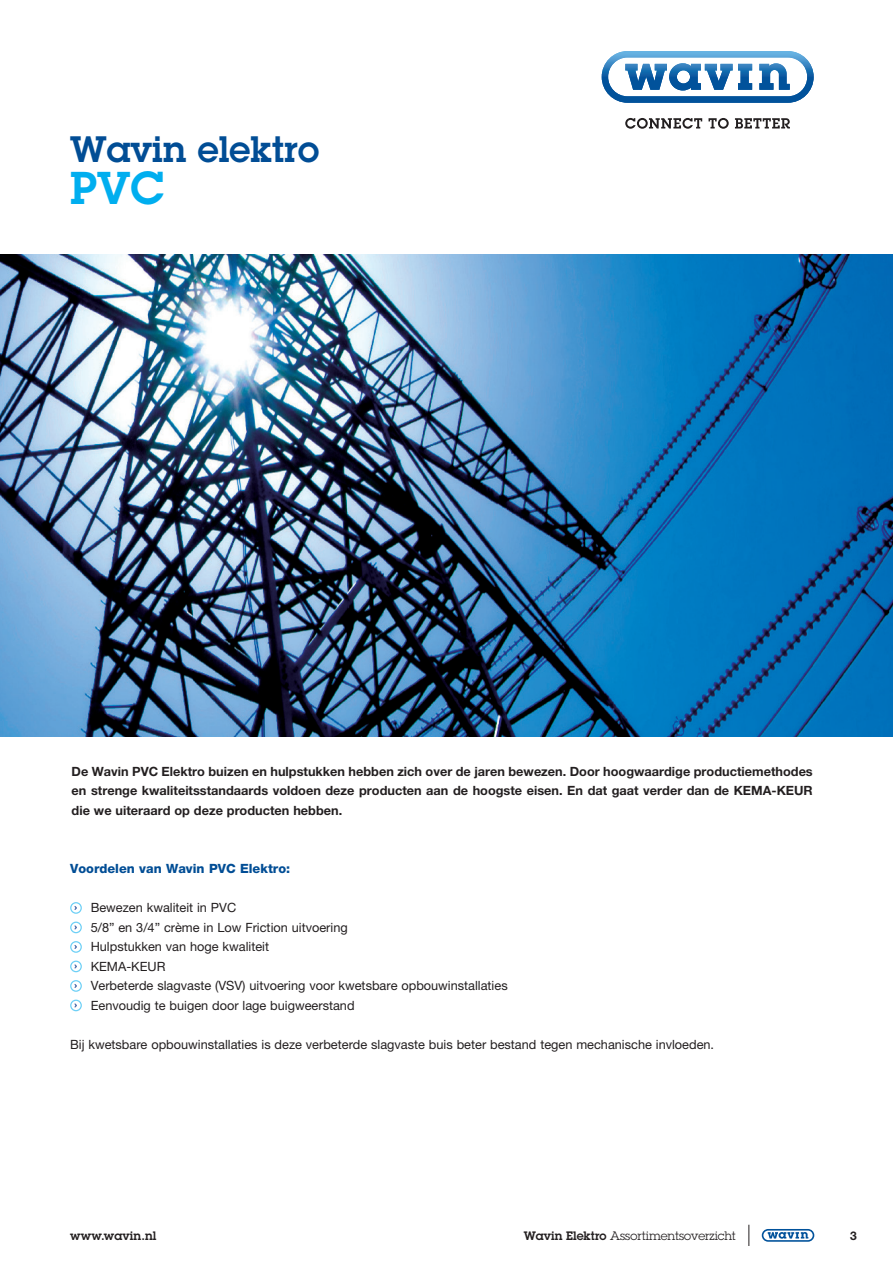
<style>
.page{position:relative;width:893px;height:1263px;background:#fff}
.page>*{position:absolute;margin:0;border:0;box-sizing:border-box;transform-origin:0 0}
.Normaal{font:600 45px "Lubalin Graph Std";color:#00aeef}
.Normaal-2{font:600 36px "Lubalin Graph Std";color:#014d95}
.kopjes{font:12.75px "Helvetica Neue";color:#231f20}
.kopjes-2{font:700 12.75px/19.5px "Helvetica Neue";color:#231f20;text-align:justify}
.kopjes-3{font:800 12.75px "Helvetica Neue";color:#014d95}
.t1{font:12px "Lubalin Graph Std";color:#231f20}
.t2{font:600 12px "Lubalin Graph Std";letter-spacing:.01em;color:#231f20}
.t3{font:700 12px "Helvetica Neue";color:#231f20}
.s1{font-weight:600}
</style>
<div class="page">
<div style="left:762px;top:1229px;width:52px;height:13px;border:2px solid #01529b;border-radius:6px"></div>
<svg style="left:768px;top:1232px;width:40px;height:7px"></svg>
<svg style="left:748px;top:1225px;width:1px;height:21px"></svg>
<svg style="left:625px;top:118px;width:77px;height:11px"></svg>
<svg style="left:708px;top:118px;width:21px;height:11px"></svg>
<svg style="left:735px;top:118px;width:55px;height:10px"></svg>
<svg style="left:602px;top:51px;width:212px;height:52px"></svg>
<img style="left:0;top:254px;width:893px;height:482px">
<div style="left:70px;top:902px;width:12px;height:12px;border:1px solid #6ed0f6;border-radius:50%"></div>
<div style="left:70px;top:921px;width:12px;height:12px;border:1px solid #6ed0f6;border-radius:50%"></div>
<svg style="left:73px;top:925px;width:4px;height:6px"></svg>
<div style="left:70px;top:941px;width:12px;height:12px;border:1px solid #6ed0f6;border-radius:50%"></div>
<div style="left:70px;top:960px;width:12px;height:12px;border:1px solid #6ed0f6;border-radius:50%"></div>
<svg style="left:73px;top:964px;width:4px;height:6px"></svg>
<div style="left:70px;top:980px;width:12px;height:12px;border:1px solid #6ed0f6;border-radius:50%"></div>
<div style="left:70px;top:999px;width:12px;height:12px;border:1px solid #6ed0f6;border-radius:50%"></div>
<svg style="left:73px;top:1003px;width:4px;height:6px"></svg>
<p class="Normaal-2" style="left:70px;top:125px;width:250px">Wavin elektro</p>
<p class="Normaal" style="left:70px;top:158px;width:96px">PVC</p>
<p class="kopjes-2" style="left:72px;top:761px;width:743px">De Wavin PVC Elektro buizen en hulpstukken hebben zich over de jaren bewezen. Door hoogwaardige productiemethodes en strenge kwaliteitsstandaards voldoen deze producten aan de hoogste eisen. En dat gaat verder dan de KEMA-KEUR die we uiteraard op deze producten hebben.</p>
<p class="kopjes-3" style="left:70px;top:861px;width:222px">Voordelen van Wavin PVC Elektro:</p>
<p class="kopjes" style="left:91px;top:900px;width:147px">Bewezen kwaliteit in PVC</p>
<p class="kopjes" style="left:91px;top:919px;width:259px">5/8” en 3/4” crème in Low Friction uitvoering</p>
<p class="kopjes" style="left:91px;top:939px;width:180px">Hulpstukken van hoge kwaliteit</p>
<p class="kopjes" style="left:91px;top:958px;width:76px">KEMA-KEUR</p>
<p class="kopjes" style="left:91px;top:978px;width:418px">Verbeterde slagvaste (VSV) uitvoering voor kwetsbare opbouwinstallaties</p>
<p class="kopjes" style="left:91px;top:997px;width:265px">Eenvoudig te buigen door lage buigweerstand</p>
<p class="kopjes" style="left:70px;top:1036px;width:645px">Bij kwetsbare opbouwinstallaties is deze verbeterde slagvaste buis beter bestand tegen mechanische invloeden.</p>
<p class="t2" style="left:70px;top:1227px;width:88px">www.wavin.nl</p>
<p class="t1" style="left:524px;top:1228px;width:213px"><span class="s1">Wavin Elektro</span> Assortimentsoverzicht</p>
<p class="t3" style="left:850px;top:1228px;width:8px">3</p>
</div>
